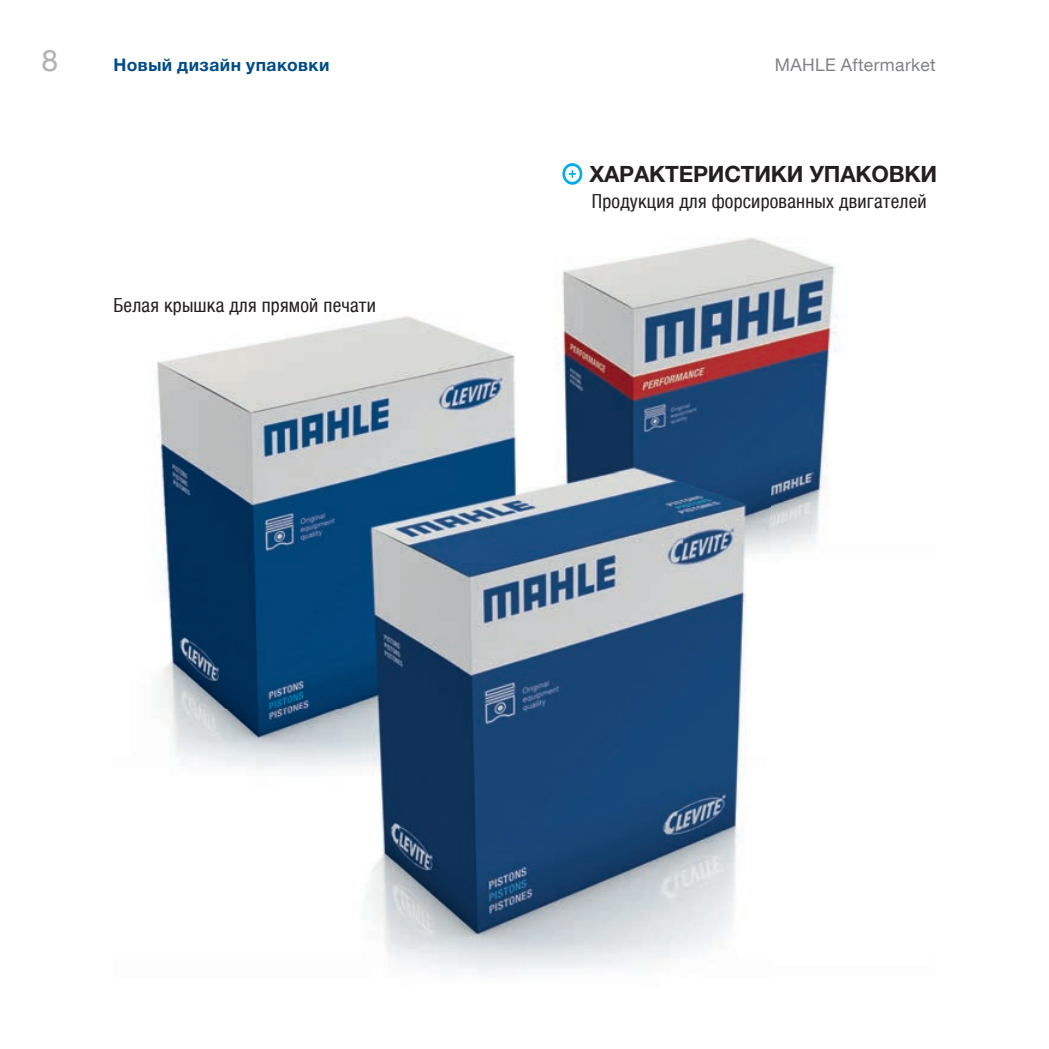
<style>
.page{position:relative;width:1049px;height:1049px;background:#fff}
.page>*{position:absolute;margin:0;border:0;box-sizing:border-box;transform-origin:0 0}
.t1{font:30px "Helvetica Neue LT Com";color:#b0b1b5}
.t2{font:700 22.5px "Helvetica Neue LTW1 G";letter-spacing:-.01em;color:#231f20}
.t3{font:condensed 19.5px "Helvetica Neue LTCYR";letter-spacing:.01em;color:#231f20}
.t4{font:700 17.5px "Helvetica Neue Cyr";letter-spacing:.025em;color:#004b87}
.t5{font:17.5px "Helvetica Neue LT Com";letter-spacing:.02em;color:#808285}
</style>
<div class="page">
<img style="left:156px;top:237px;width:615px;height:472px">
<img style="left:771px;top:244px;width:67px;height:308px">
<img style="left:167px;top:709px;width:574px;height:265px">
<svg style="left:562px;top:163px;width:20px;height:22px"></svg>
<svg style="left:564px;top:165px;width:16px;height:18px"></svg>
<h1 class="t1" style="left:41px;top:42px;width:18px">8</h1>
<p class="t4" style="left:113px;top:55px;width:218px">Новый дизайн упаковки</p>
<p class="t5" style="left:775px;top:54px;width:162px">MAHLE Aftermarket</p>
<p class="t3" style="left:113px;top:294px;width:264px">Белая крышка для прямой печати</p>
<p class="t2" style="left:589px;top:160px;width:349px">ХАРАКТЕРИСТИКИ УПАКОВКИ</p>
<p class="t3" style="left:592px;top:191px;width:336px">Продукция для форсированных двигателей</p>
</div>
